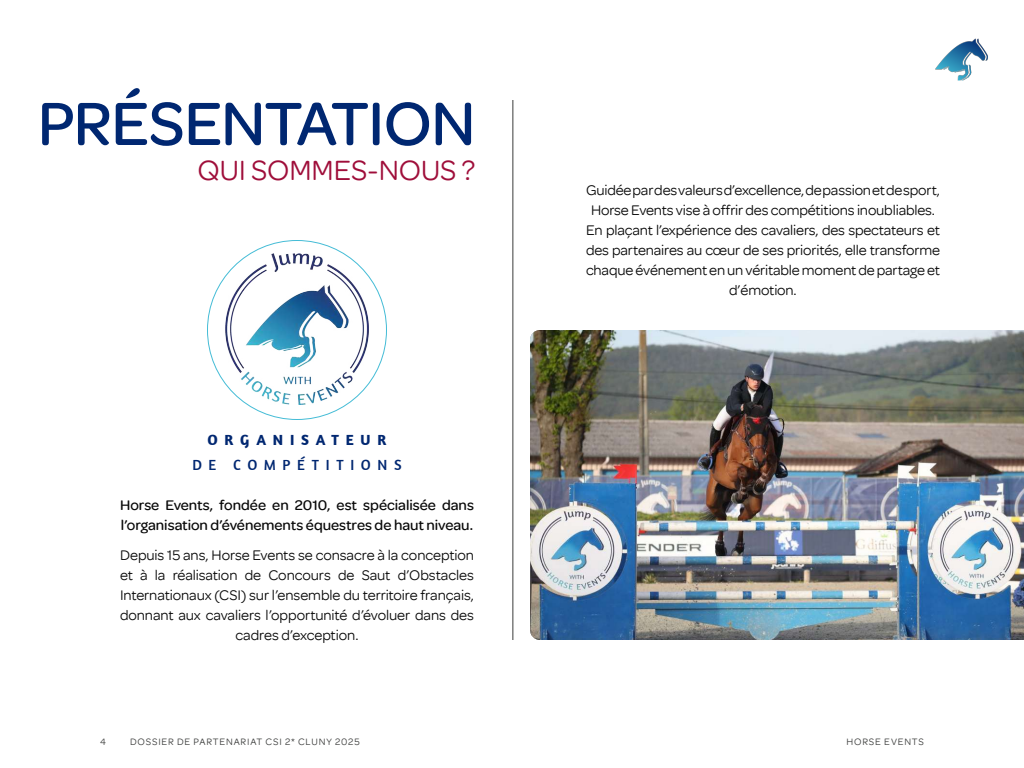
<style>
.page{position:relative;width:1024px;height:768px;background:#fff}
.page>*{position:absolute;margin:0;border:0;box-sizing:border-box;transform-origin:0 0}
.t1{font:500 65px "Omnes";letter-spacing:-.015em;color:#002771}
.t2{font:30px "Omnes";color:#9f0e3a}
.t3{font:15px/20px "Omnes";letter-spacing:-.01em;color:#080808;text-align:center}
.t4{font:500 15px/20px "Omnes";color:#080808}
.t5{font:15px "Amaranth";letter-spacing:.44em;color:#002771}
.t6{font:700 15px "Amaranth";letter-spacing:.455em;color:#002771}
.t7{font:10px "Omnes";letter-spacing:.085em;color:#3b3c3b}
</style>
<div class="page">
<img style="left:530px;top:330px;width:494px;height:310px">
<img style="left:224px;top:253px;width:146px;height:152px">
<hr style="left:513px;top:100px;width:1px;height:540px;background:#3b3c3b">
<img style="left:935px;top:38px;width:53px;height:43px">
<h1 class="t1" style="left:38px;top:87px;width:439px">PRÉSENTATION</h1>
<h2 class="t2" style="left:197px;top:153px;width:280px">QUI SOMMES-NOUS ?</h2>
<p class="t6" style="left:207px;top:430px;width:181px">ORGANISATEUR</p>
<p class="t5" style="left:192px;top:456px;width:211px">DE COMPÉTITIONS</p>
<p class="t4" style="left:120px;top:495px;width:356px">Horse Events, fondée en 2010, est spécialisée dans l’organisation d’événements équestres de haut niveau.</p>
<p class="t3" style="left:120px;top:545px;width:356px">Depuis 15 ans, Horse Events se consacre à la conception et à la réalisation de Concours de Saut d’Obstacles Internationaux (CSI) sur l’ensemble du territoire français, donnant aux cavaliers l’opportunité d’évoluer dans des cadres d’exception.</p>
<p class="t3" style="left:586px;top:180px;width:356px">Guidée par des valeurs d’excellence, de passion et de sport, Horse Events vise à offrir des compétitions inoubliables.<br>En plaçant l’expérience des cavaliers, des spectateurs et des partenaires au cœur de ses priorités, elle transforme chaque événement en un véritable moment de partage et d’émotion.</p>
<p class="t7" style="left:100px;top:736px;width:7px">4</p>
<p class="t7" style="left:130px;top:736px;width:231px">DOSSIER DE PARTENARIAT CSI 2* CLUNY 2025</p>
<p class="t7" style="left:847px;top:736px;width:79px">HORSE EVENTS</p>
</div>
